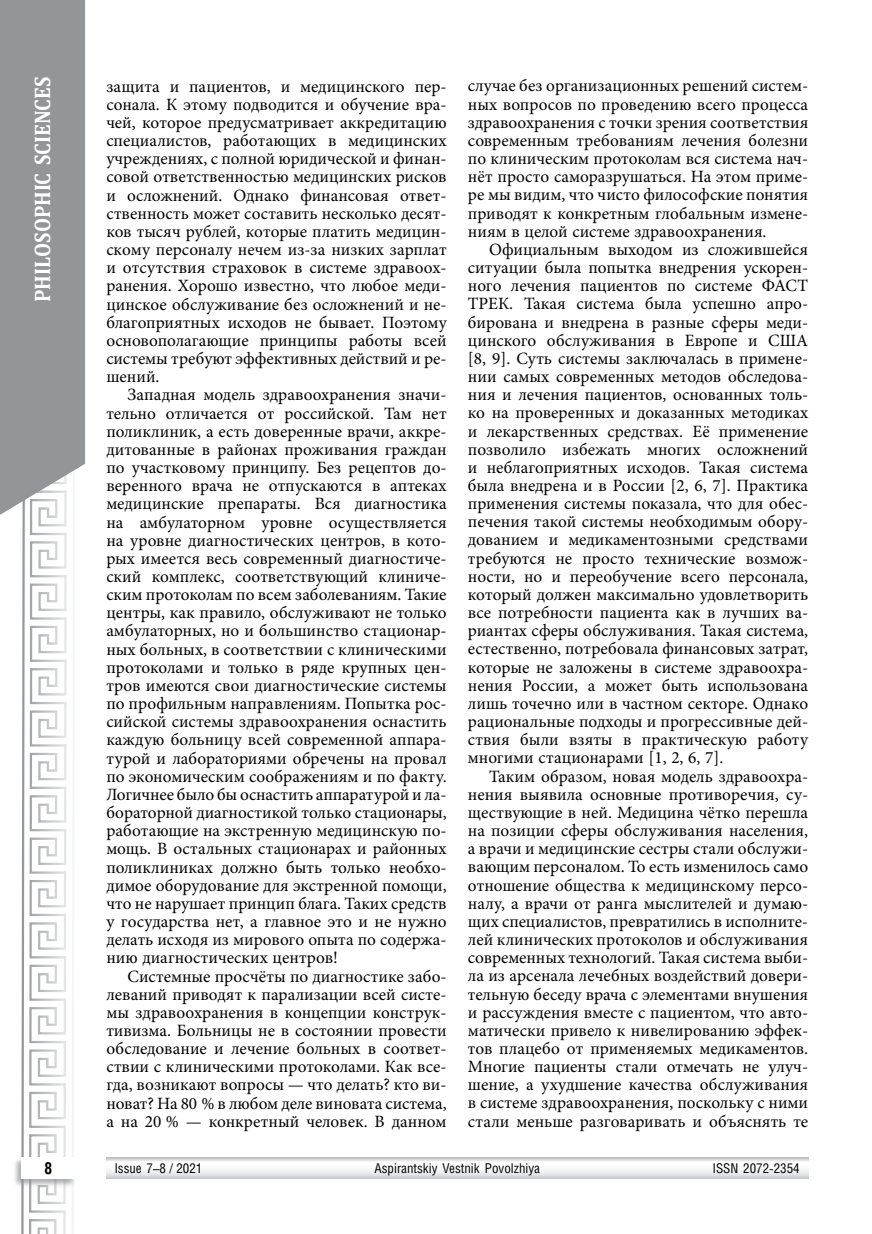
<style>
.page{position:relative;width:872px;height:1234px;background:#fff}
.page>*{position:absolute;margin:0;border:0;box-sizing:border-box;transform-origin:0 0}
.t1{font:700 22.5px "Cambria";letter-spacing:.005em;color:#fff;scale:.9 1}
.t2{font:17.25px/18.1px "Minion Pro";color:#000;text-align:justify}
.t3{font:700 16.5px "Helios Cond C";color:#000}
.t4{font:13.5px "Helios Cond C";color:#000}
</style>
<div class="page">
<svg style="left:21px;top:527px;width:52px;height:706px"></svg>
<svg style="left:0;top:0;width:85px;height:527px;background:#999b9e"></svg>
<svg style="left:106px;top:1157px;width:702px;height:21px"></svg>
<div style="left:12px;top:1156px;width:64px;height:31px;background:#939598;opacity:.75"></div>
<div style="left:21px;top:1157px;width:54px;height:21px;background:#fff"></div>
<h1 class="t1" style="left:27px;top:302px;width:252px;rotate:-90deg">PHILOSOPHIC SCIENCES</h1>
<p class="t3" style="left:44px;top:1158px;width:10px">8</p>
<p class="t2" style="left:106px;top:77px;width:342px">защита и пациентов, и медицинского пер&shy;сонала. К этому подводится и обучение вра&shy;чей, которое предусматривает аккредитацию специалистов, работающих в медицинских учреждениях, с полной юридической и финан&shy;совой ответственностью медицинских рисков и осложнений. Однако финансовая ответ&shy;ственность может составить несколько десят&shy;ков тысяч рублей, которые платить медицин&shy;скому персоналу нечем из-за низких зарплат и отсутствия страховок в системе здравоох&shy;ранения. Хорошо известно, что любое меди&shy;цинское обслуживание без осложнений и не&shy;благоприятных исходов не бывает. Поэтому основополагающие принципы работы всей системы требуют эффективных действий и ре&shy;шений.</p>
<p class="t2" style="left:106px;top:386px;width:342px;text-indent:21px">Западная модель здравоохранения значи&shy;тельно отличается от российской. Там нет поликлиник, а есть доверенные врачи, аккре&shy;дитованные в районах проживания граждан по участковому принципу. Без рецептов до&shy;веренного врача не отпускаются в аптеках медицинские препараты. Вся диагностика на амбулаторном уровне осуществляется на уровне диагностических центров, в кото&shy;рых имеется весь современный диагностиче&shy;ский комплекс, соответствующий клиниче&shy;ским протоколам по всем заболеваниям. Такие центры, как правило, обслуживают не только амбулаторных, но и большинство стационар&shy;ных больных, в соответствии с клиническими протоколами и только в ряде крупных цен&shy;тров имеются свои диагностические системы по профильным направлениям. Попытка рос&shy;сийской системы здравоохранения оснастить каждую больницу всей современной аппара&shy;турой и лабораториями обречены на провал по экономическим соображениям и по факту.<br>Логичнее было бы оснастить аппаратурой и ла&shy;бораторной диагностикой только стационары, работающие на экстренную медицинскую по&shy;мощь. В остальных стационарах и районных поликлиниках должно быть только необхо&shy;димое оборудование для экстренной помощи, что не нарушает принцип блага. Таких средств у государства нет, а главное это и не нужно делать исходя из мирового опыта по содержа&shy;нию диагностических центров!</p>
<p class="t2" style="left:106px;top:966px;width:342px;text-indent:21px">Системные просчёты по диагностике забо&shy;леваний приводят к парализации всей систе&shy;мы здравоохранения в концепции конструк&shy;тивизма. Больницы не в состоянии провести обследование и лечение больных в соответ&shy;ствии с клиническими протоколами. Как все&shy;гда, возникают вопросы — что делать? кто ви&shy;новат? На 80 % в любом деле виновата система, а на 20 % — конкретный человек. В данном</p>
<p class="t2" style="left:468px;top:77px;width:342px">случае без организационных решений систем&shy;ных вопросов по проведению всего процесса здравоохранения с точки зрения соответствия современным требованиям лечения болезни по клиническим протоколам вся система нач&shy;нёт просто саморазрушаться. На этом приме&shy;ре мы видим, что чисто философские понятия приводят к конкретным глобальным измене&shy;ниям в целой системе здравоохранения.</p>
<p class="t2" style="left:468px;top:240px;width:342px;text-indent:21px">Официальным выходом из сложившейся ситуации была попытка внедрения ускорен&shy;ного лечения пациентов по системе ФАСТ ТРЕК. Такая система была успешно апро&shy;бирована и внедрена в разные сферы меди&shy;цинского обслуживания в Европе и США [8, 9]. Суть системы заключалась в примене&shy;нии самых современных методов обследова&shy;ния и лечения пациентов, основанных толь&shy;ко на проверенных и доказанных методиках и лекарственных средствах. Её применение позволило избежать многих осложнений и неблагоприятных исходов. Такая система была внедрена и в России [2, 6, 7]. Практика применения системы показала, что для обес&shy;печения такой системы необходимым обору&shy;дованием и медикаментозными средствами требуются не просто технические возмож&shy;ности, но и переобучение всего персонала, который должен максимально удовлетворить все потребности пациента как в лучших ва&shy;риантах сферы обслуживания. Такая система, естественно, потребовала финансовых затрат, которые не заложены в системе здравоохра&shy;нения России, а может быть использована лишь точечно или в частном секторе. Однако рациональные подходы и прогрессивные дей&shy;ствия были взяты в практическую работу многими стационарами [1, 2, 6, 7].</p>
<p class="t2" style="left:468px;top:766px;width:342px;text-indent:21px">Таким образом, новая модель здравоохра&shy;нения выявила основные противоречия, су&shy;ществующие в ней. Медицина чётко перешла на позиции сферы обслуживания населения, а врачи и медицинские сестры стали обслужи&shy;вающим персоналом. То есть изменилось само отношение общества к медицинскому персо&shy;налу, а врачи от ранга мыслителей и думаю&shy;щих специалистов, превратились в исполните&shy;лей клинических протоколов и обслуживания современных технологий. Такая система выби&shy;ла из арсенала лечебных воздействий довери&shy;тельную беседу врача с элементами внушения и рассуждения вместе с пациентом, что авто&shy;матически привело к нивелированию эффек&shy;тов плацебо от применяемых медикаментов.<br>Многие пациенты стали отмечать не улуч&shy;шение, а ухудшение качества обслуживания в системе здравоохранения, поскольку с ними стали меньше разговаривать и объяснять те</p>
<p class="t4" style="left:115px;top:1159px;width:89px">Issue 7–8 / 2021</p>
<p class="t4" style="left:374px;top:1159px;width:167px">Aspirantskiy Vestnik Povolzhiya</p>
<p class="t4" style="left:713px;top:1159px;width:88px">ISSN 2072-2354</p>
</div>
